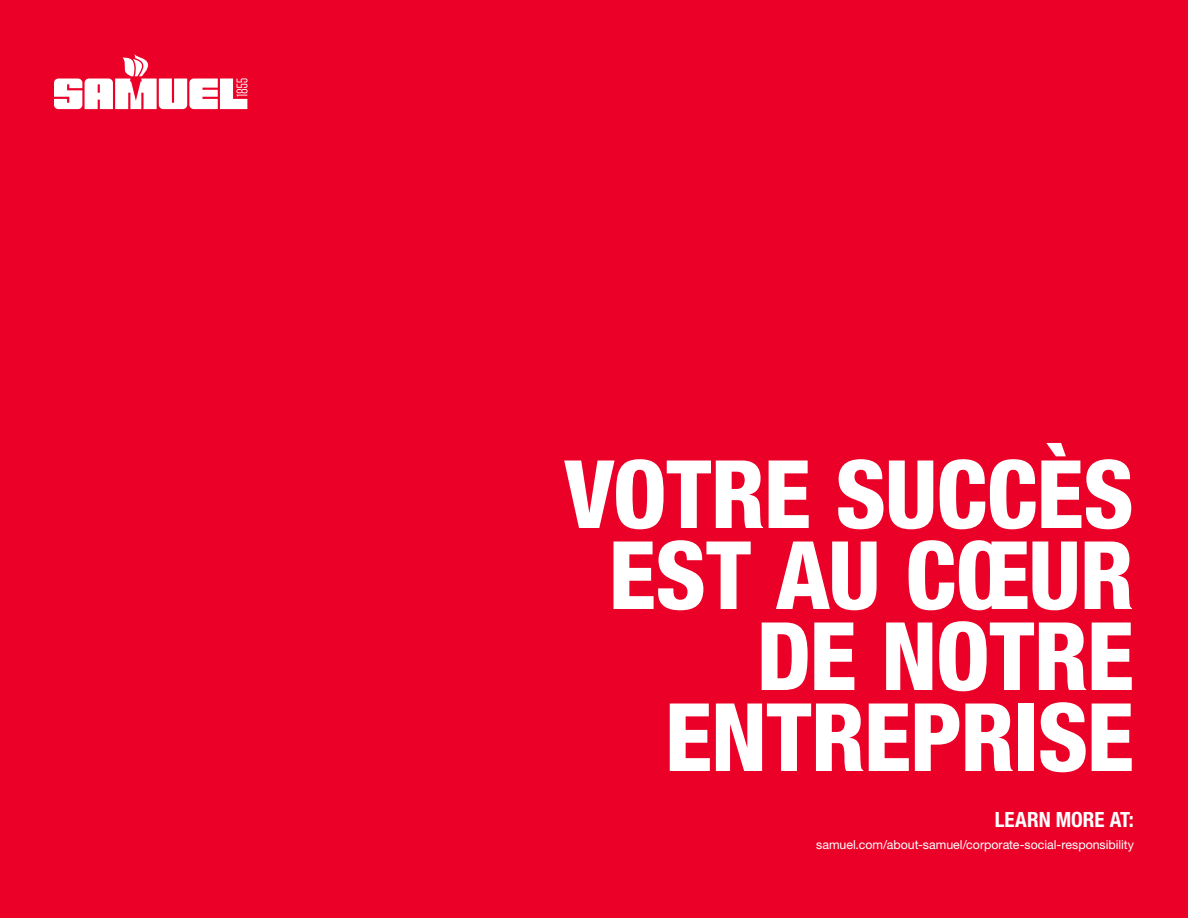
<style>
.page{position:relative;width:1188px;height:918px;background:#eb0028}
.page>*{position:absolute;margin:0;border:0;box-sizing:border-box;transform-origin:0 0}
.t1{font:800 condensed 94.5px/81px "Helvetica Neue LT Std";letter-spacing:-.01em;color:#fff;text-align:right}
.t2{font:700 condensed 21px "Helvetica Neue LT Std";color:#fff}
.Copy{font:12.3px "Helvetica Neue LT Std";color:#fff}
</style>
<div class="page">
<svg style="left:54px;top:54px;width:193px;height:55px"></svg>
<h1 class="t1" style="left:564px;top:452px;width:572px">VOTRE SUCCÈS<br>EST AU CŒUR<br>DE NOTRE<br>ENTREPRISE</h1>
<p class="t2" style="left:995px;top:807px;width:141px">LEARN MORE AT:</p>
<p class="Copy" style="left:816px;top:837px;width:319px">samuel.com/about-samuel/corporate-social-responsibility</p>
</div>
